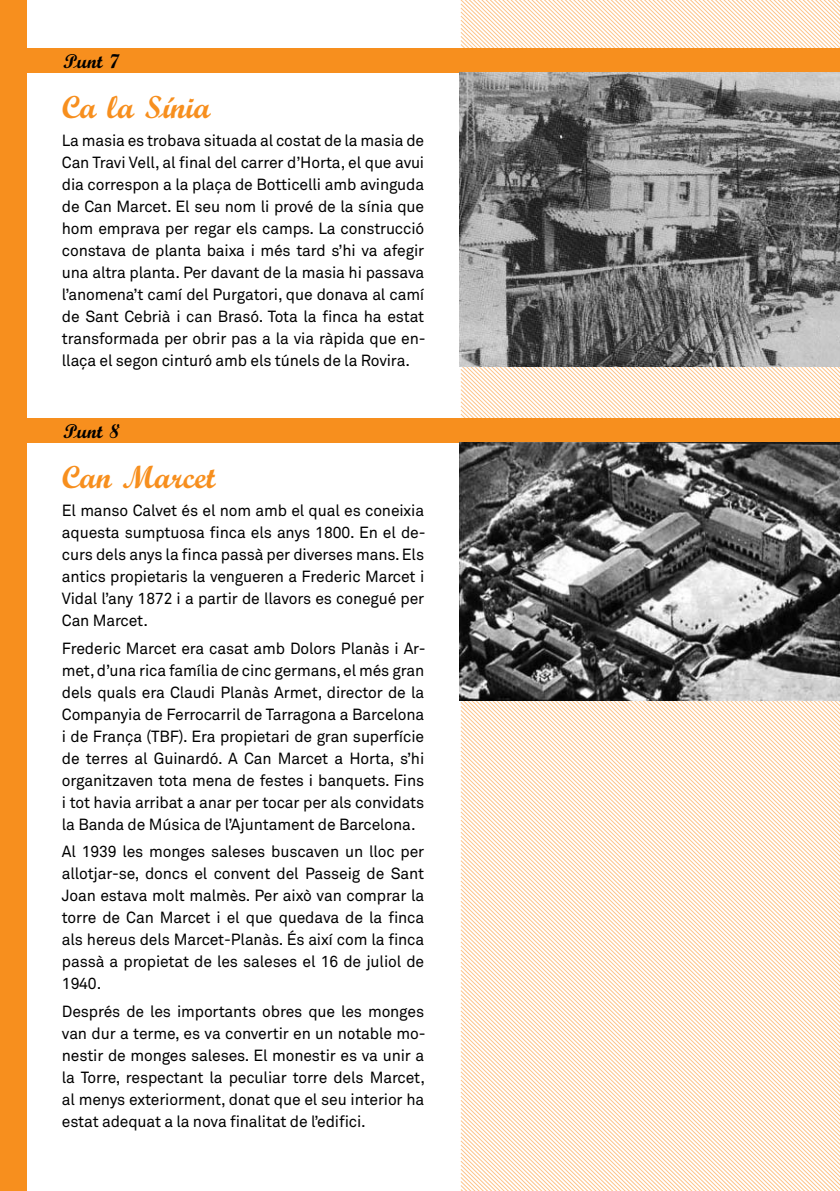
<style>
.page{position:relative;width:840px;height:1191px;background:#fff}
.page>*{position:absolute;margin:0;border:0;box-sizing:border-box;transform-origin:0 0}
.t1{font:700 32px "M Script";color:#f78f1e}
.t2{font:700 20px "M Script";color:#000}
.t3{font:16px/22px "Akkurat";letter-spacing:-.01em;color:#000;text-align:justify}
</style>
<div class="page">
<svg style="left:459px;top:0;width:380px;height:418px"></svg>
<svg style="left:460px;top:701px;width:379px;height:490px"></svg>
<div style="left:24px;top:48px;width:815px;height:25px;background:#f78f1e"></div>
<div style="left:24px;top:418px;width:815px;height:24px;background:#f78f1e"></div>
<img style="left:459px;top:73px;width:380px;height:293px">
<img style="left:459px;top:442px;width:380px;height:259px">
<div style="left:0;top:0;width:26px;height:1191px;background:#f78f1e"></div>
<p class="t2" style="left:63px;top:49px;width:58px">Punt 7</p>
<p class="t1" style="left:62px;top:88px;width:150px">Ca la Sínia</p>
<p class="t3" style="left:62px;top:129px;width:365px">La masia es trobava situada al costat de la masia de Can Travi Vell, al final del carrer d’Horta, el que avui dia correspon a la plaça de Botticelli amb avinguda de Can Marcet. El seu nom li prové de la sínia que hom emprava per regar els camps. La construcció constava de planta baixa i més tard s’hi va afegir una altra planta. Per davant de la masia hi passava l’anomena’t camí del Purgatori, que donava al camí de Sant Cebrià i can Brasó. Tota la finca ha estat transformada per obrir pas a la via ràpida que en&shy;llaça el segon cinturó amb els túnels de la Rovira.</p>
<p class="t2" style="left:63px;top:419px;width:58px">Punt 8</p>
<p class="t1" style="left:62px;top:458px;width:155px">Can Marcet</p>
<p class="t3" style="left:62px;top:499px;width:365px">El manso Calvet és el nom amb el qual es coneixia aquesta sumptuosa finca els anys 1800. En el de&shy;curs dels anys la finca passà per diverses mans. Els antics propietaris la vengueren a Frederic Marcet i Vidal l’any 1872 i a partir de llavors es conegué per Can Marcet.</p>
<p class="t3" style="left:62px;top:637px;width:365px">Frederic Marcet era casat amb Dolors Planàs i Ar&shy;met, d’una rica família de cinc germans, el més gran dels quals era Claudi Planàs Armet, director de la Companyia de Ferrocarril de Tarragona a Barcelona i de França (TBF). Era propietari de gran superfície de terres al Guinardó. A Can Marcet a Horta, s’hi organitzaven tota mena de festes i banquets. Fins i tot havia arribat a anar per tocar per als convidats la Banda de Música de l’Ajuntament de Barcelona.</p>
<p class="t3" style="left:62px;top:840px;width:364px">Al 1939 les monges saleses buscaven un lloc per allotjar-se, doncs el convent del Passeig de Sant Joan estava molt malmès. Per això van comprar la torre de Can Marcet i el que quedava de la finca als hereus dels Marcet-Planàs. És així com la finca passà a propietat de les saleses el 16 de juliol de 1940.</p>
<p class="t3" style="left:62px;top:1000px;width:365px">Després de les importants obres que les monges van dur a terme, es va convertir en un notable mo&shy;nestir de monges saleses. El monestir es va unir a la Torre, respectant la peculiar torre dels Marcet, al menys exteriorment, donat que el seu interior ha estat adequat a la nova finalitat de l’edifici.</p>
</div>
